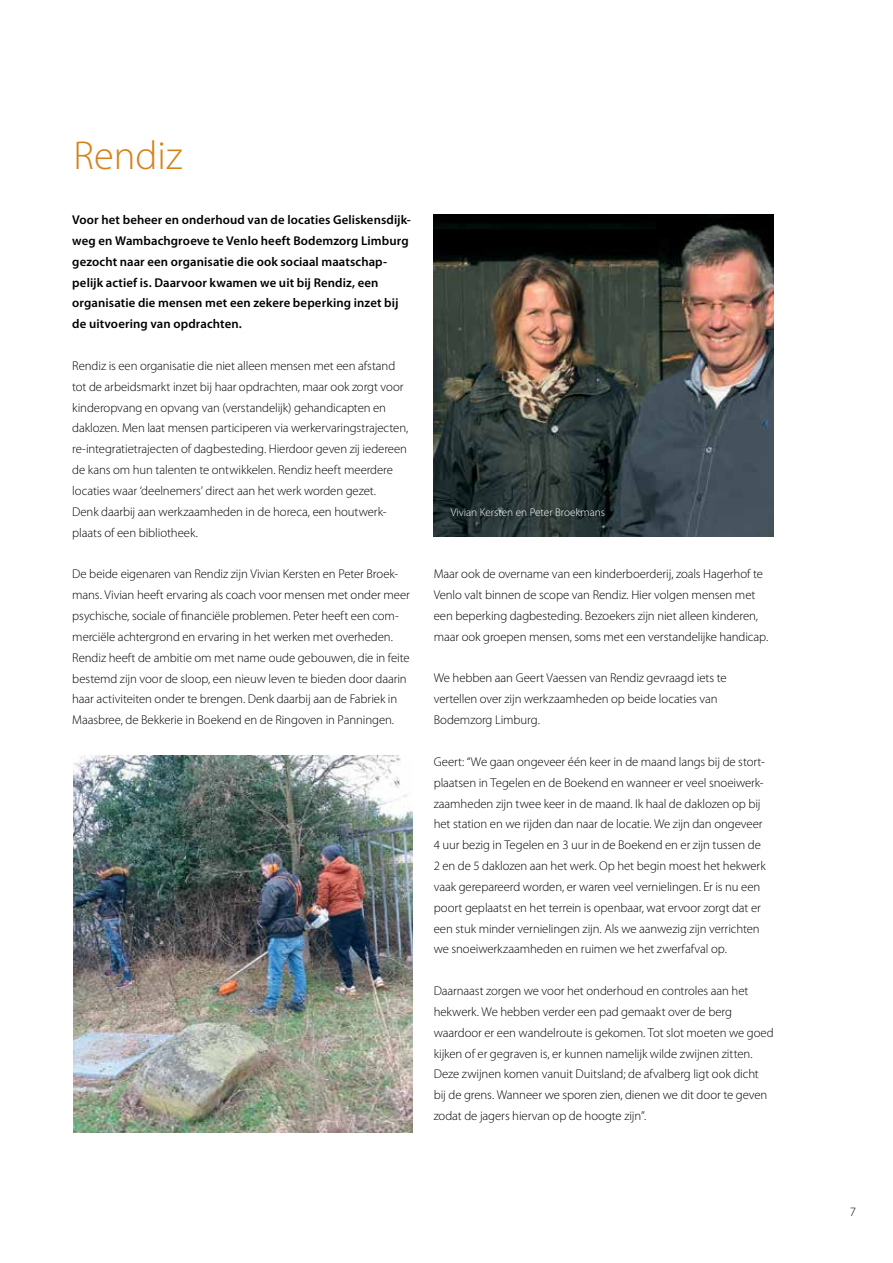
<style>
.page{position:relative;width:893px;height:1263px;background:#fff}
.page>*{position:absolute;margin:0;border:0;box-sizing:border-box;transform-origin:0 0}
.t1{font:300 40.5px "Myriad Pro";color:#d68119}
.t2{font:300 12.75px/20.9px "Myriad Pro";letter-spacing:-.01em;color:#000}
.t3{font:600 12.75px/20.9px "Myriad Pro";letter-spacing:.01em;color:#000}
.t4{font:300 11.25px "Myriad Pro";color:#fff}
</style>
<div class="page">
<img style="left:434px;top:214px;width:340px;height:323px">
<img style="left:73px;top:756px;width:339px;height:376px">
<h1 class="t1" style="left:73px;top:131px;width:110px">Rendiz</h1>
<p class="t3" style="left:72px;top:209px;width:340px">Voor het beheer en onderhoud van de locaties Geliskensdijk&shy;weg en Wambachgroeve te Venlo heeft Bodemzorg Limburg gezocht naar een organisatie die ook sociaal maatschap&shy;pelijk actief is. Daarvoor kwamen we uit bij Rendiz, een organisatie die mensen met een zekere beperking inzet bij de uitvoering van opdrachten.</p>
<p class="t2" style="left:72px;top:355px;width:337px">Rendiz is een organisatie die niet alleen mensen met een afstand tot de arbeidsmarkt inzet bij haar opdrachten, maar ook zorgt voor kinderopvang en opvang van (verstandelijk) gehandicapten en daklozen. Men laat mensen participeren via werkervaringstrajecten, re-integratietrajecten of dagbesteding. Hierdoor geven zij iedereen de kans om hun talenten te ontwikkelen. Rendiz heeft meerdere locaties waar ‘deelnemers’ direct aan het werk worden gezet.<br>Denk daarbij aan werkzaamheden in de horeca, een houtwerk&shy;plaats of een bibliotheek.</p>
<p class="t2" style="left:72px;top:563px;width:339px">De beide eigenaren van Rendiz zijn Vivian Kersten en Peter Broek&shy;mans. Vivian heeft ervaring als coach voor mensen met onder meer psychische, sociale of financiële problemen. Peter heeft een com&shy;merciële achtergrond en ervaring in het werken met overheden.<br>Rendiz heeft de ambitie om met name oude gebouwen, die in feite bestemd zijn voor de sloop, een nieuw leven te bieden door daarin haar activiteiten onder te brengen. Denk daarbij aan de Fabriek in Maasbree, de Bekkerie in Boekend en de Ringoven in Panningen.</p>
<p class="t2" style="left:434px;top:563px;width:336px">Maar ook de overname van een kinderboerderij, zoals Hagerhof te Venlo valt binnen de scope van Rendiz. Hier volgen mensen met een beperking dagbesteding. Bezoekers zijn niet alleen kinderen, maar ook groepen mensen, soms met een verstandelijke handicap.</p>
<p class="t4" style="left:451px;top:505px;width:156px">Vivian Kersten en Peter Broekmans</p>
<p class="t2" style="left:434px;top:668px;width:295px">We hebben aan Geert Vaessen van Rendiz gevraagd iets te vertellen over zijn werkzaamheden op beide locaties van<br>Bodemzorg Limburg.</p>
<p class="t2" style="left:434px;top:751px;width:333px">Geert: “We gaan ongeveer één keer in de maand langs bij de stort&shy;plaatsen in Tegelen en de Boekend en wanneer er veel snoeiwerk&shy;zaamheden zijn twee keer in de maand. Ik haal de daklozen op bij het station en we rijden dan naar de locatie. We zijn dan ongeveer 4 uur bezig in Tegelen en 3 uur in de Boekend en er zijn tussen de 2 en de 5 daklozen aan het werk. Op het begin moest het hekwerk vaak gerepareerd worden, er waren veel vernielingen. Er is nu een poort geplaatst en het terrein is openbaar, wat ervoor zorgt dat er een stuk minder vernielingen zijn. Als we aanwezig zijn verrichten we snoeiwerkzaamheden en ruimen we het zwerfafval op.</p>
<p class="t2" style="left:434px;top:980px;width:342px">Daarnaast zorgen we voor het onderhoud en controles aan het hekwerk. We hebben verder een pad gemaakt over de berg waardoor er een wandelroute is gekomen. Tot slot moeten we goed kijken of er gegraven is, er kunnen namelijk wilde zwijnen zitten.<br>Deze zwijnen komen vanuit Duitsland; de afvalberg ligt ook dicht bij de grens. Wanneer we sporen zien, dienen we dit door te geven zodat de jagers hiervan op de hoogte zijn”.</p>
<p class="t2" style="left:850px;top:1202px;width:8px">7</p>
</div>
